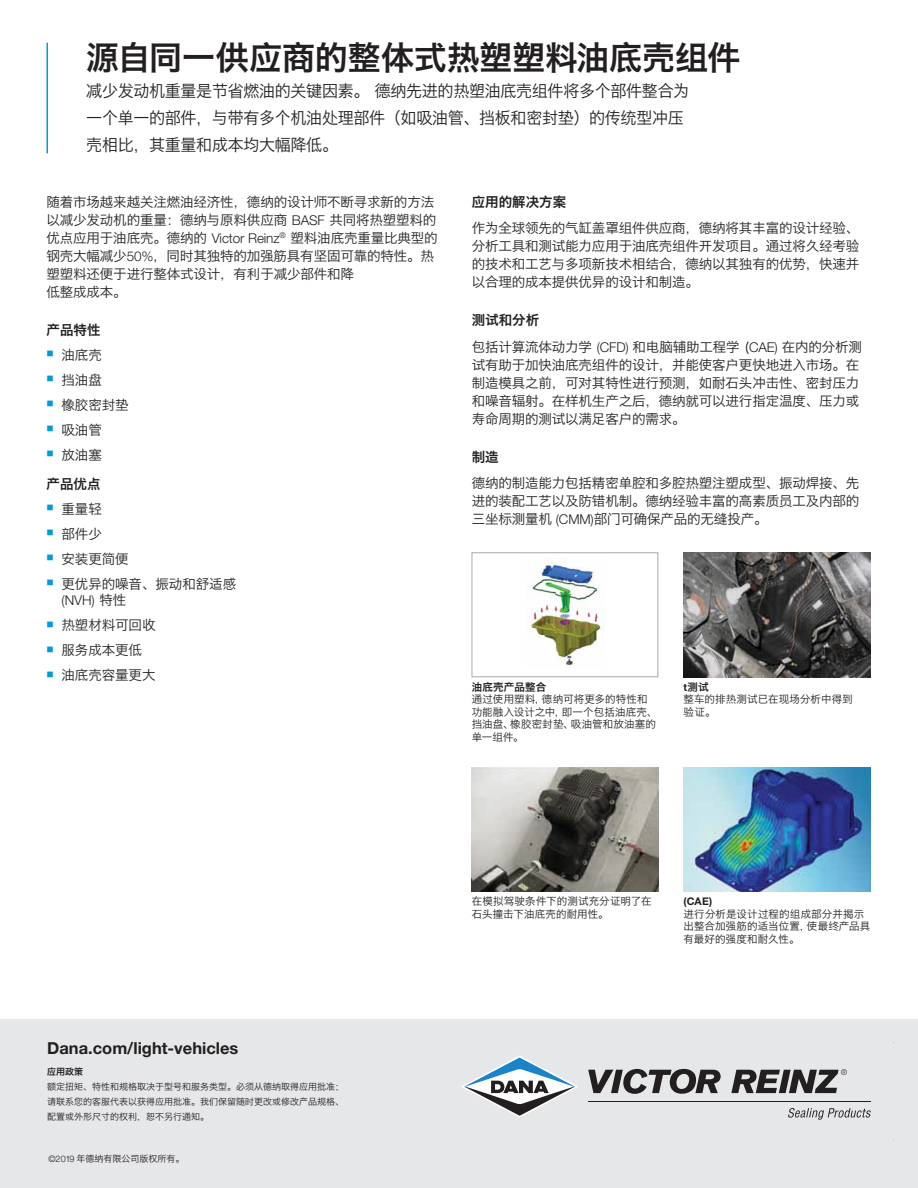
<style>
.page{position:relative;width:918px;height:1188px;background:#fff}
.page>*{position:absolute;margin:0;border:0;box-sizing:border-box;transform-origin:0 0}
.HEADLINE{font:33px "Hiragino Sans GB W6";letter-spacing:-.005em;color:#231f20}
.Chinese_Description{font:16.5px/27px "Hiragino Sans GB W3";letter-spacing:-.02em;color:#231f20}
.WEBSITE{font:700 16.5px "Helvetica Neue LT Std";color:#231f20}
.Chinese_Body{font:13.5px/18px "Hiragino Sans GB W3";letter-spacing:-.01em;color:#231f20}
.Chinese_Header{font:13.5px "Hiragino Sans GB W6";color:#231f20}
.IMAGE_Headline{font:10.5px/12.6px "Hiragino Sans GB W3";letter-spacing:.01em;color:#231f20}
.IMAGE_Headline-2{font:10.5px "Hiragino Sans GB W6";letter-spacing:.015em;color:#231f20}
.IMAGE_Headline-3{font:700 10.5px "Helvetica Neue LT Std";color:#231f20}
.t1{font:9px/15px "Hiragino Sans GB W3";color:#231f20;text-align:justify}
.t2{font:9px "Hiragino Sans GB W6";color:#231f20}
.s1{font-family:"Helvetica Neue LT Std";font-weight:300}
.s2{font-family:"Helvetica Neue LT Std";font-weight:700}
</style>
<div class="page">
<div style="left:0;top:1019px;width:918px;height:169px;background:#e6e7e9"></div>
<hr style="left:46px;top:43px;width:2px;height:110px;background:#009bda">
<img style="left:526px;top:557px;width:78px;height:111px">
<div style="left:472px;top:552px;width:186px;height:125px;border:1px solid #a8a9ad"></div>
<img style="left:684px;top:552px;width:187px;height:125px">
<img style="left:472px;top:767px;width:186px;height:125px">
<img style="left:684px;top:767px;width:187px;height:125px">
<hr style="left:588px;top:1101px;width:283px;height:1px;background:#231f20">
<svg style="left:461px;top:1056px;width:117px;height:61px"></svg>
<svg style="left:588px;top:1069px;width:133px;height:25px"></svg>
<svg style="left:731px;top:1069px;width:116px;height:24px"></svg>
<svg style="left:788px;top:1108px;width:83px;height:12px"></svg>
<p class="HEADLINE" style="left:86px;top:36px;width:656px">源自同一供应商的整体式热塑塑料油底壳组件</p>
<p class="Chinese_Description" style="left:86px;top:77px;width:605px">减少发动机重量是节省燃油的关键因素。 德纳先进的热塑油底壳组件将多个部件整合为一个单一的部件，与带有多个机油处理部件（如吸油管、挡板和密封垫）的传统型冲压壳相比，其重量和成本均大幅降低。</p>
<p class="Chinese_Body" style="left:46px;top:192px;width:393px">随着市场越来越关注燃油经济性，德纳的设计师不断寻求新的方法以减少发动机的重量：德纳与原料供应商 <span class="s1">BASF</span> 共同将热塑塑料的优点应用于油底壳。德纳的 <span class="s1">Victor Reinz</span><sup>®</sup> 塑料油底壳重量比典型的钢壳大幅减少<span class="s1">50%</span>，同时其独特的加强筋具有坚固可靠的特性。热塑塑料还便于进行整体式设计，有利于减少部件和降<br>低整成成本。</p>
<p class="Chinese_Header" style="left:46px;top:321px;width:55px">产品特性</p>
<p class="Chinese_Body" style="left:46px;top:345px;width:57px"><sup>■</sup> 油底壳</p>
<p class="Chinese_Body" style="left:46px;top:370px;width:57px"><sup>■</sup> 挡油盘</p>
<p class="Chinese_Body" style="left:46px;top:395px;width:84px"><sup>■</sup> 橡胶密封垫</p>
<p class="Chinese_Body" style="left:46px;top:420px;width:57px"><sup>■</sup> 吸油管</p>
<p class="Chinese_Body" style="left:46px;top:445px;width:57px"><sup>■</sup> 放油塞</p>
<p class="Chinese_Header" style="left:46px;top:475px;width:55px">产品优点</p>
<p class="Chinese_Body" style="left:46px;top:499px;width:57px"><sup>■</sup> 重量轻</p>
<p class="Chinese_Body" style="left:46px;top:524px;width:57px"><sup>■</sup> 部件少</p>
<p class="Chinese_Body" style="left:46px;top:549px;width:84px"><sup>■</sup> 安装更简便</p>
<p class="Chinese_Body" style="left:62px;top:575px;width:176px;line-height:16.5px;text-indent:-15px"><sup>■</sup> 更优异的噪音、振动和舒适感<span class="s1">(NVH)</span> 特性</p>
<p class="Chinese_Body" style="left:46px;top:616px;width:111px"><sup>■</sup> 热塑材料可回收</p>
<p class="Chinese_Body" style="left:46px;top:641px;width:97px"><sup>■</sup> 服务成本更低</p>
<p class="Chinese_Body" style="left:46px;top:666px;width:111px"><sup>■</sup> 油底壳容量更大</p>
<p class="Chinese_Header" style="left:472px;top:193px;width:96px">应用的解决方案</p>
<p class="Chinese_Body" style="left:472px;top:219px;width:389px;text-align:justify">作为全球领先的气缸盖罩组件供应商，德纳将其丰富的设计经验、分析工具和测试能力应用于油底壳组件开发项目。通过将久经考验的技术和工艺与多项新技术相结合，德纳以其独有的优势，快速并以合理的成本提供优异的设计和制造。</p>
<p class="Chinese_Header" style="left:472px;top:311px;width:69px">测试和分析</p>
<p class="Chinese_Body" style="left:472px;top:337px;width:392px">包括计算流体动力学 <span class="s1">(CFD)</span> 和电脑辅助工程学 (<span class="s1">CAE)</span> 在内的分析测试有助于加快油底壳组件的设计，并能使客户更快地进入市场。在制造模具之前，可对其特性进行预测，如耐石头冲击性、密封压力和噪音辐射。在样机生产之后，德纳就可以进行指定温度、压力或寿命周期的测试以满足客户的需求。</p>
<p class="Chinese_Header" style="left:472px;top:448px;width:28px">制造</p>
<p class="Chinese_Body" style="left:472px;top:474px;width:389px;text-align:justify">德纳的制造能力包括精密单腔和多腔热塑注塑成型、振动焊接、先进的装配工艺以及防错机制。德纳经验丰富的高素质员工及内部的三坐标测量机 <span class="s1">(CMM)</span>部门可确保产品的无缝投产。</p>
<p class="IMAGE_Headline-2" style="left:472px;top:680px;width:76px">油底壳产品整合</p>
<p class="IMAGE_Headline" style="left:472px;top:693px;width:187px">通过使用塑料，德纳可将更多的特性和功能融入设计之中，即一个包括油底壳、挡油盘、橡胶密封垫、吸油管和放油塞的单一组件。</p>
<p class="IMAGE_Headline-2" style="left:684px;top:680px;width:27px"><span class="s2">t</span>测试</p>
<p class="IMAGE_Headline" style="left:684px;top:693px;width:171px">整车的排热测试已在现场分析中得到验证。</p>
<p class="WEBSITE" style="left:47px;top:1038px;width:193px">Dana.com/light-vehicles</p>
<p class="t2" style="left:47px;top:1066px;width:37px">应用政策</p>
<p class="t1" style="left:47px;top:1079px;width:298px">额定扭矩、特性和规格取决于型号和服务类型。必须从德纳取得应用批准；请联系您的客服代表以获得应用批准。我们保留随时更改或修改产品规格、配置或外形尺寸的权利，恕不另行通知。</p>
<p class="t1" style="left:48px;top:1151px;width:138px"><span class="s1">©2019</span> 年德纳有限公司版权所有。</p>
<p class="IMAGE_Headline" style="left:472px;top:895px;width:182px">在模拟驾驶条件下的测试充分证明了在石头撞击下油底壳的耐用性。</p>
<p class="IMAGE_Headline-3" style="left:684px;top:895px;width:30px">(CAE)</p>
<p class="IMAGE_Headline" style="left:684px;top:907px;width:188px">进行分析是设计过程的组成部分并揭示出整合加强筋的适当位置，使最终产品具有最好的强度和耐久性。</p>
</div>
